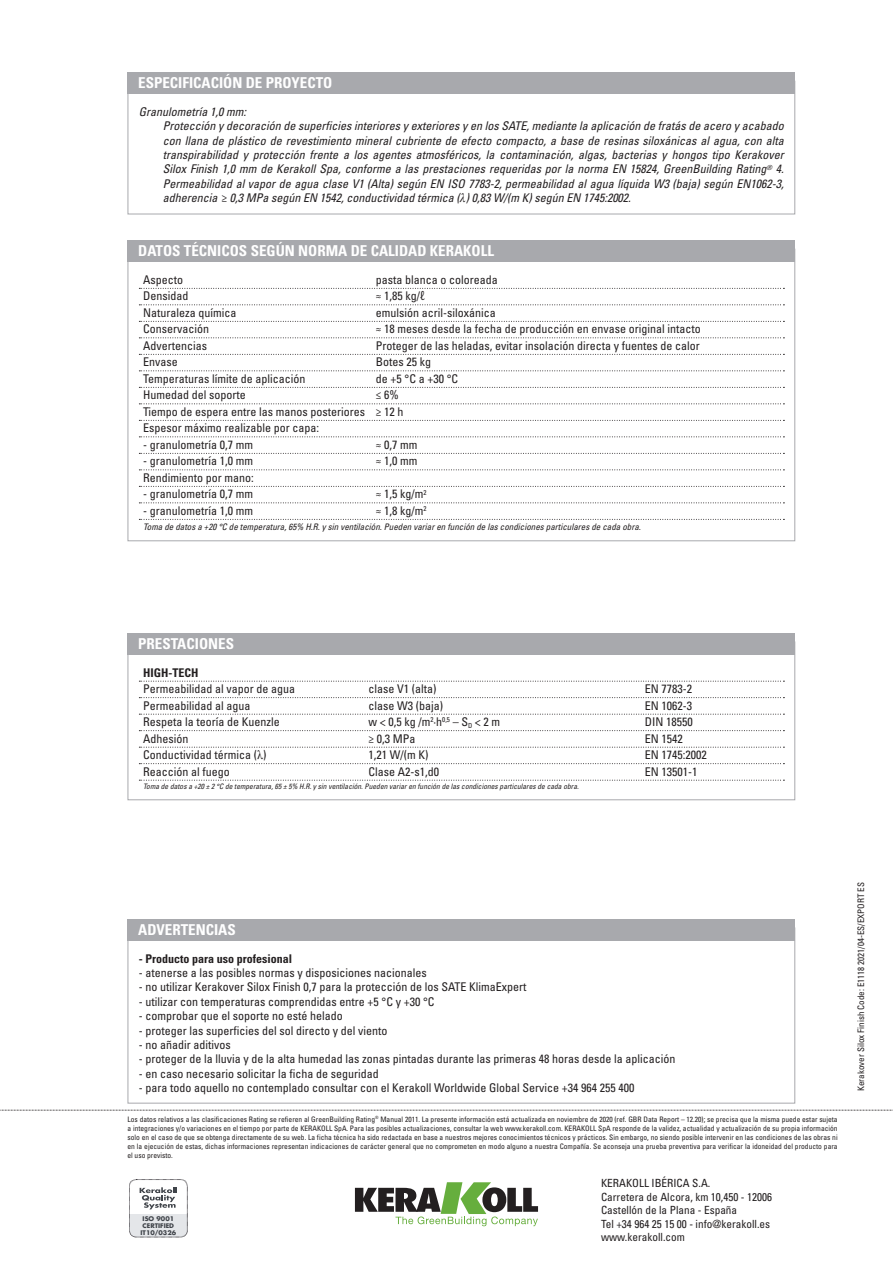
<style>
.page{position:relative;width:893px;height:1263px;background:#fff}
.page>*{position:absolute;margin:0;border:0;box-sizing:border-box;transform-origin:0 0}
.t1{font:700 condensed 15px "Univers LT Std";color:#fff}
.t2{font:condensed 12px/16.5px "Univers LT Std";color:#231f20}
.t3{font:italic condensed 12px/14.4px "Univers LT Std";color:#231f20}
.t4{font:700 condensed 12px "Univers LT Std";color:#231f20}
.t5{font:condensed 11.25px/13.5px "Univers LT Std";color:#231f20}
.t6{font:italic condensed 9px "Univers LT Std";color:#231f20}
.t7{font:condensed 9px "Univers LT Std";color:#231f20}
.t8{font:condensed 7.5px/9px "Univers LT Std";color:#231f20;text-align:justify}
.t9{font:italic condensed 7.5px "Univers LT Std";color:#231f20}
.t10{font:700 6.3px/7.5px "Futura Std";color:#40444a;text-align:center}
.s1{font-family:"Times";font-stretch:normal}
</style>
<div class="page">
<svg style="left:0;top:1110px;width:893px;height:1px"></svg>
<svg style="left:355px;top:1182px;width:183px;height:44px"></svg>
<div style="left:129px;top:1179px;width:59px;height:58px;border:1px dashed #0f0c12;border-radius:7px"></div>
<svg style="left:129px;top:1187px;width:58px;height:50px"></svg>
<div style="left:128px;top:919px;width:667px;height:21px;background:#a8a9ad"></div>
<svg style="left:139px;top:681px;width:645px;height:1px"></svg>
<svg style="left:139px;top:697px;width:645px;height:1px"></svg>
<svg style="left:139px;top:714px;width:645px;height:1px"></svg>
<svg style="left:139px;top:730px;width:645px;height:1px"></svg>
<svg style="left:139px;top:747px;width:645px;height:1px"></svg>
<svg style="left:139px;top:763px;width:645px;height:1px"></svg>
<svg style="left:139px;top:780px;width:645px;height:1px"></svg>
<div style="left:128px;top:633px;width:667px;height:21px;background:#a8a9ad"></div>
<svg style="left:139px;top:288px;width:645px;height:1px"></svg>
<svg style="left:139px;top:304px;width:645px;height:1px"></svg>
<svg style="left:139px;top:321px;width:645px;height:1px"></svg>
<svg style="left:139px;top:337px;width:645px;height:1px"></svg>
<svg style="left:139px;top:354px;width:645px;height:1px"></svg>
<svg style="left:139px;top:370px;width:645px;height:1px"></svg>
<svg style="left:139px;top:387px;width:645px;height:1px"></svg>
<svg style="left:139px;top:403px;width:645px;height:1px"></svg>
<svg style="left:139px;top:420px;width:645px;height:1px"></svg>
<svg style="left:139px;top:436px;width:645px;height:1px"></svg>
<svg style="left:139px;top:453px;width:645px;height:1px"></svg>
<svg style="left:139px;top:469px;width:645px;height:1px"></svg>
<svg style="left:139px;top:486px;width:645px;height:1px"></svg>
<svg style="left:139px;top:502px;width:645px;height:1px"></svg>
<svg style="left:139px;top:519px;width:645px;height:1px"></svg>
<div style="left:128px;top:240px;width:667px;height:21px;background:#a8a9ad"></div>
<div style="left:128px;top:81px;width:667px;height:133px;border:1px solid #a8a9ad"></div>
<div style="left:128px;top:72px;width:667px;height:22px;background:#a8a9ad"></div>
<p class="t1" style="left:138px;top:74px;width:196px">ESPECIFICACIÓN DE PROYECTO</p>
<p class="t3" style="left:163px;top:104px;width:622px;text-indent:-24px">Granulometría 1,0 mm:<br>Protección y decoración de superficies interiores y exteriores y en los SATE, mediante la aplicación de fratás de acero y acabado con llana de plástico de revestimiento mineral cubriente de efecto compacto, a base de resinas siloxánicas al agua, con alta transpirabilidad y protección frente a los agentes atmosféricos, la contaminación, algas, bacterias y hongos tipo Kerakover Silox Finish 1,0 mm de Kerakoll Spa, conforme a las prestaciones requeridas por la norma EN 15824, GreenBuilding Rating<sup>®</sup> 4.<br>Permeabilidad al vapor de agua clase V1 (Alta) según EN ISO 7783-2, permeabilidad al agua líquida W3 (baja) según EN1062-3, adherencia ≥ 0,3 MPa según EN 1542, conductividad térmica (<span class="s1">λ</span>) 0,83 W/(m K) según EN 1745:2002.</p>
<p class="t1" style="left:138px;top:242px;width:357px">DATOS TÉCNICOS SEGÚN NORMA DE CALIDAD KERAKOLL</p>
<p class="t2" style="left:143px;top:271px;width:41px">Aspecto</p>
<p class="t2" style="left:376px;top:271px;width:123px">pasta blanca o coloreada</p>
<p class="t2" style="left:143px;top:288px;width:47px">Densidad</p>
<p class="t2" style="left:376px;top:288px;width:51px">≈ 1,85 kg/ℓ</p>
<p class="t2" style="left:143px;top:304px;width:95px">Naturaleza química</p>
<p class="t2" style="left:376px;top:304px;width:121px">emulsión acril-siloxánica</p>
<p class="t2" style="left:143px;top:321px;width:67px">Conservación</p>
<p class="t2" style="left:376px;top:321px;width:326px">≈ 18 meses desde la fecha de producción en envase original intacto</p>
<p class="t2" style="left:143px;top:337px;width:65px">Advertencias</p>
<p class="t2" style="left:376px;top:337px;width:325px">Proteger de las heladas, evitar insolación directa y fuentes de calor</p>
<p class="t2" style="left:143px;top:354px;width:36px">Envase</p>
<p class="t2" style="left:376px;top:354px;width:57px">Botes 25 kg</p>
<p class="t2" style="left:143px;top:370px;width:164px">Temperaturas límite de aplicación</p>
<p class="t2" style="left:376px;top:370px;width:84px">de +5 °C a +30 °C</p>
<p class="t2" style="left:143px;top:387px;width:104px">Humedad del soporte</p>
<p class="t2" style="left:143px;top:387px;width:262px;text-indent:233px">≤ 6%<br>Tiempo de espera entre las manos posteriores ≥ 12 h<br>Espesor máximo realizable por capa:</p>
<p class="t2" style="left:143px;top:436px;width:111px">- granulometría 0,7 mm</p>
<p class="t2" style="left:376px;top:436px;width:43px">≈ 0,7 mm</p>
<p class="t2" style="left:143px;top:453px;width:111px">- granulometría 1,0 mm</p>
<p class="t2" style="left:376px;top:453px;width:43px">≈ 1,0 mm</p>
<p class="t2" style="left:143px;top:469px;width:112px">Rendimiento por mano:</p>
<p class="t2" style="left:143px;top:486px;width:111px">- granulometría 0,7 mm</p>
<p class="t2" style="left:376px;top:486px;width:52px">≈ 1,5 kg/m<sup>2</sup></p>
<p class="t2" style="left:143px;top:502px;width:111px">- granulometría 1,0 mm</p>
<p class="t2" style="left:376px;top:502px;width:52px">≈ 1,8 kg/m<sup>2</sup></p>
<p class="t6" style="left:143px;top:521px;width:499px">Toma de datos a +20 °C de temperatura, 65% H.R. y sin ventilación. Pueden variar en función de las condiciones particulares de cada obra.</p>
<p class="t1" style="left:138px;top:635px;width:97px">PRESTACIONES</p>
<p class="t4" style="left:143px;top:665px;width:57px">HIGH-TECH</p>
<p class="t2" style="left:143px;top:680px;width:153px">Permeabilidad al vapor de agua</p>
<p class="t2" style="left:369px;top:680px;width:69px">clase V1 (alta)</p>
<p class="t2" style="left:645px;top:680px;width:49px">EN 7783-2</p>
<p class="t2" style="left:143px;top:697px;width:109px">Permeabilidad al agua</p>
<p class="t2" style="left:369px;top:697px;width:76px">clase W3 (baja)</p>
<p class="t2" style="left:645px;top:697px;width:49px">EN 1062-3</p>
<p class="t2" style="left:143px;top:713px;width:138px">Respeta la teoría de Kuenzle</p>
<p class="t2" style="left:369px;top:713px;width:133px">w &lt; 0,5 kg /m<sup>2</sup>∙h<sup>0,5</sup> – S<sub>D</sub> &lt; 2 m</p>
<p class="t2" style="left:645px;top:713px;width:49px">DIN 18550</p>
<p class="t2" style="left:143px;top:730px;width:47px">Adhesión</p>
<p class="t2" style="left:369px;top:730px;width:48px">≥ 0,3 MPa</p>
<p class="t2" style="left:645px;top:730px;width:39px">EN 1542</p>
<p class="t2" style="left:143px;top:746px;width:125px">Conductividad térmica (<span class="s1">λ</span>)</p>
<p class="t2" style="left:369px;top:746px;width:61px">1,21 W/(m K)</p>
<p class="t2" style="left:645px;top:746px;width:63px">EN 1745:2002</p>
<p class="t2" style="left:143px;top:763px;width:88px">Reacción al fuego</p>
<p class="t2" style="left:369px;top:763px;width:72px">Clase A2-s1,d0</p>
<p class="t2" style="left:645px;top:763px;width:54px">EN 13501-1</p>
<p class="t9" style="left:143px;top:781px;width:437px">Toma de datos a +20 ± 2 °C de temperatura, 65 ± 5% H.R. y sin ventilación. Pueden variar en función de las condiciones particulares de cada obra.</p>
<p class="t1" style="left:138px;top:920px;width:99px">ADVERTENCIAS</p>
<p class="t4" style="left:139px;top:951px;width:155px">- Producto para uso profesional</p>
<p class="t2" style="left:139px;top:964px;width:289px">- atenerse a las posibles normas y disposiciones nacionales</p>
<p class="t2" style="left:139px;top:979px;width:389px">- no utilizar Kerakover Silox Finish 0,7 para la protección de los SATE KlimaExpert</p>
<p class="t2" style="left:139px;top:993px;width:297px">- utilizar con temperaturas comprendidas entre +5 °C y +30 °C</p>
<p class="t2" style="left:139px;top:1007px;width:205px">- comprobar que el soporte no esté helado</p>
<p class="t2" style="left:139px;top:1022px;width:250px">- proteger las superficies del sol directo y del viento</p>
<p class="t2" style="left:139px;top:1036px;width:93px">- no añadir aditivos</p>
<p class="t2" style="left:139px;top:1051px;width:538px">- proteger de la lluvia y de la alta humedad las zonas pintadas durante las primeras 48 horas desde la aplicación</p>
<p class="t2" style="left:139px;top:1065px;width:241px">- en caso necesario solicitar la ficha de seguridad</p>
<p class="t2" style="left:139px;top:1079px;width:497px">- para todo aquello no contemplado consultar con el Kerakoll Worldwide Global Service +34 964 255 400</p>
<p class="t8" style="left:128px;top:1114px;width:712px">Los datos relativos a las clasificaciones Rating se refieren al GreenBuilding Rating<sup>®</sup> Manual 2011. La presente información está actualizada en noviembre de 2020 (ref. GBR Data Report – 12.20); se precisa que la misma puede estar sujeta a integraciones y/o variaciones en el tiempo por parte de KERAKOLL SpA. Para las posibles actualizaciones, consultar la web www.kerakoll.com. KERAKOLL SpA responde de la validez, actualidad y actualización de su propia información solo en el caso de que se obtenga directamente de su web. La ficha técnica ha sido redactada en base a nuestros mejores conocimientos técnicos y prácticos. Sin embargo, no siendo posible intervenir en las condiciones de las obras ni en la ejecución de estas, dichas informaciones representan indicaciones de carácter general que no comprometen en modo alguno a nuestra Compañía. Se aconseja una prueba preventiva para verificar la idoneidad del producto para el uso previsto.</p>
<p class="t10" style="left:141px;top:1214px;width:37px">ISO 9001<br>CERTIFIED<br>IT10/0326</p>
<p class="t5" style="left:601px;top:1176px;width:173px">KERAKOLL IBÉRICA S.A.<br>Carretera de Alcora, km 10,450 - 12006<br>Castellón de la Plana - España<br>Tel +34 964 25 15 00 - info@kerakoll.es www.kerakoll.com</p>
<p class="t7" style="left:855px;top:1091px;width:210px;rotate:-90deg">Kerakover Silox Finish Code: E1118 2021/04-ES/EXPORT ES</p>
</div>
